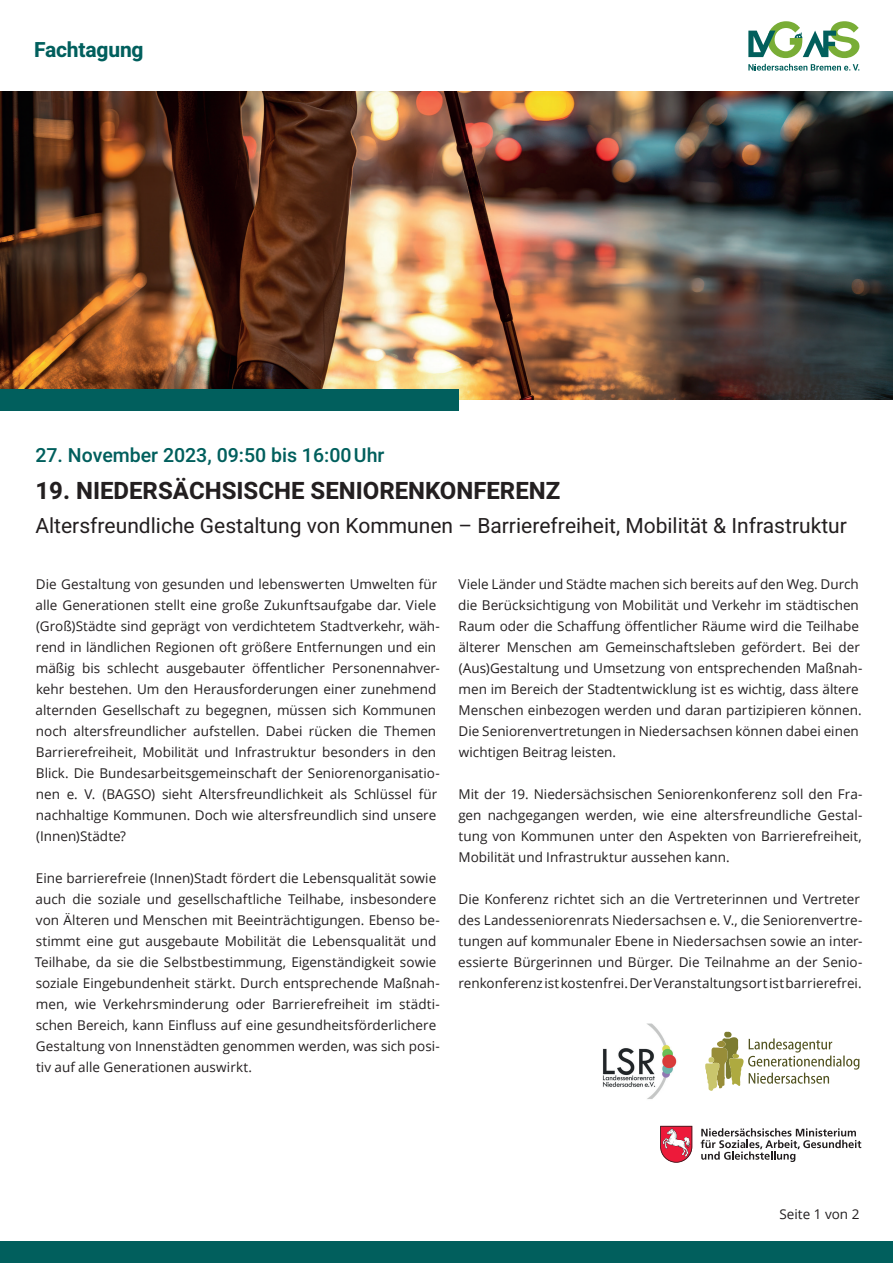
<style>
.page{position:relative;width:893px;height:1263px;background:#fff}
.page>*{position:absolute;margin:0;border:0;box-sizing:border-box;transform-origin:0 0}
.t1{font:700 24px "Heebo";color:#231f20}
.t2{font:21px "Heebo";color:#231f20}
.t3{font:700 21px "Heebo";letter-spacing:-.01em;color:#015f5d}
.t4{font:500 19.5px "Heebo";color:#015f5d}
.t5{font:13.5px/21px "Open Sans";color:#231f20}
</style>
<div class="page">
<div style="left:0;top:1242px;width:893px;height:21px;background:#015f5d"></div>
<svg style="left:748px;top:21px;width:111px;height:37px"></svg>
<svg style="left:748px;top:64px;width:111px;height:7px"></svg>
<img style="left:0;top:91px;width:893px;height:309px">
<div style="left:0;top:389px;width:458px;height:21px;background:#015f5d"></div>
<svg style="left:701px;top:1128px;width:160px;height:34px"></svg>
<svg style="left:660px;top:1126px;width:32px;height:37px"></svg>
<svg style="left:705px;top:1032px;width:154px;height:59px"></svg>
<img style="left:602px;top:1023px;width:75px;height:76px">
<h2 class="t3" style="left:34px;top:35px;width:111px">Fachtagung</h2>
<h3 class="t4" style="left:35px;top:442px;width:350px">27. November 2023, 09:50 bis 16:00Uhr</h3>
<h1 class="t1" style="left:35px;top:474px;width:526px">19. NIEDERSÄCHSISCHE SENIORENKONFERENZ</h1>
<h2 class="t2" style="left:35px;top:511px;width:813px">Altersfreundliche Gestaltung von Kommunen – Barrierefreiheit, Mobilität &amp; Infrastruktur</h2>
<p class="t5" style="left:36px;top:573px;width:406px">Die Gestaltung von gesunden und lebenswerten Umwelten für alle Generationen stellt eine große Zukunftsaufgabe dar. Viele (Groß)Städte sind geprägt von verdichtetem Stadtverkehr, wäh&shy;rend in ländlichen Regionen oft größere Entfernungen und ein mäßig bis schlecht ausgebauter öffentlicher Personennahver&shy;kehr bestehen. Um den Herausforderungen einer zunehmend alternden Gesellschaft zu begegnen, müssen sich Kommunen noch altersfreundlicher aufstellen. Dabei rücken die Themen Barrierefreiheit, Mobilität und Infrastruktur besonders in den Blick. Die Bundesarbeitsgemeinschaft der Seniorenorganisatio&shy;nen e. V. (BAGSO) sieht Altersfreundlichkeit als Schlüssel für nachhaltige Kommunen. Doch wie altersfreundlich sind unsere (Innen)Städte?</p>
<p class="t5" style="left:35px;top:867px;width:407px">Eine barrierefreie (Innen)Stadt fördert die Lebensqualität sowie auch die soziale und gesellschaftliche Teilhabe, insbesondere von Älteren und Menschen mit Beeinträchtigungen. Ebenso be&shy;stimmt eine gut ausgebaute Mobilität die Lebensqualität und Teilhabe, da sie die Selbstbestimmung, Eigenständigkeit sowie soziale Eingebundenheit stärkt. Durch entsprechende Maßnah&shy;men, wie Verkehrsminderung oder Barrierefreiheit im städti&shy;schen Bereich, kann Einfluss auf eine gesundheitsförderlichere Gestaltung von Innenstädten genommen werden, was sich posi&shy;tiv auf alle Generationen auswirkt.</p>
<p class="t5" style="left:458px;top:573px;width:406px">Viele Länder und Städte machen sich bereits auf den Weg. Durch die Berücksichtigung von Mobilität und Verkehr im städtischen Raum oder die Schaffung öffentlicher Räume wird die Teilhabe älterer Menschen am Gemeinschaftsleben gefördert. Bei der (Aus)Gestaltung und Umsetzung von entsprechenden Maßnah&shy;men im Bereich der Stadtentwicklung ist es wichtig, dass ältere Menschen einbezogen werden und daran partizipieren können.<br>Die Seniorenvertretungen in Niedersachsen können dabei einen wichtigen Beitrag leisten.</p>
<p class="t5" style="left:458px;top:783px;width:406px;text-align:justify">Mit der 19. Niedersächsischen Seniorenkonferenz soll den Fra&shy;gen nachgegangen werden, wie eine altersfreundliche Gestal&shy;tung von Kommunen unter den Aspekten von Barrierefreiheit, Mobilität und Infrastruktur aussehen kann.</p>
<p class="t5" style="left:458px;top:888px;width:406px">Die Konferenz richtet sich an die Vertreterinnen und Vertreter des Landesseniorenrats Niedersachsen e. V., die Seniorenvertre&shy;tungen auf kommunaler Ebene in Niedersachsen sowie an inter&shy;essierte Bürgerinnen und Bürger. Die Teilnahme an der Senio&shy;renkonferenz ist kostenfrei. Der Veranstaltungsort ist barrierefrei.</p>
<p class="t5" style="left:779px;top:1203px;width:81px">Seite 1 von 2</p>
</div>
